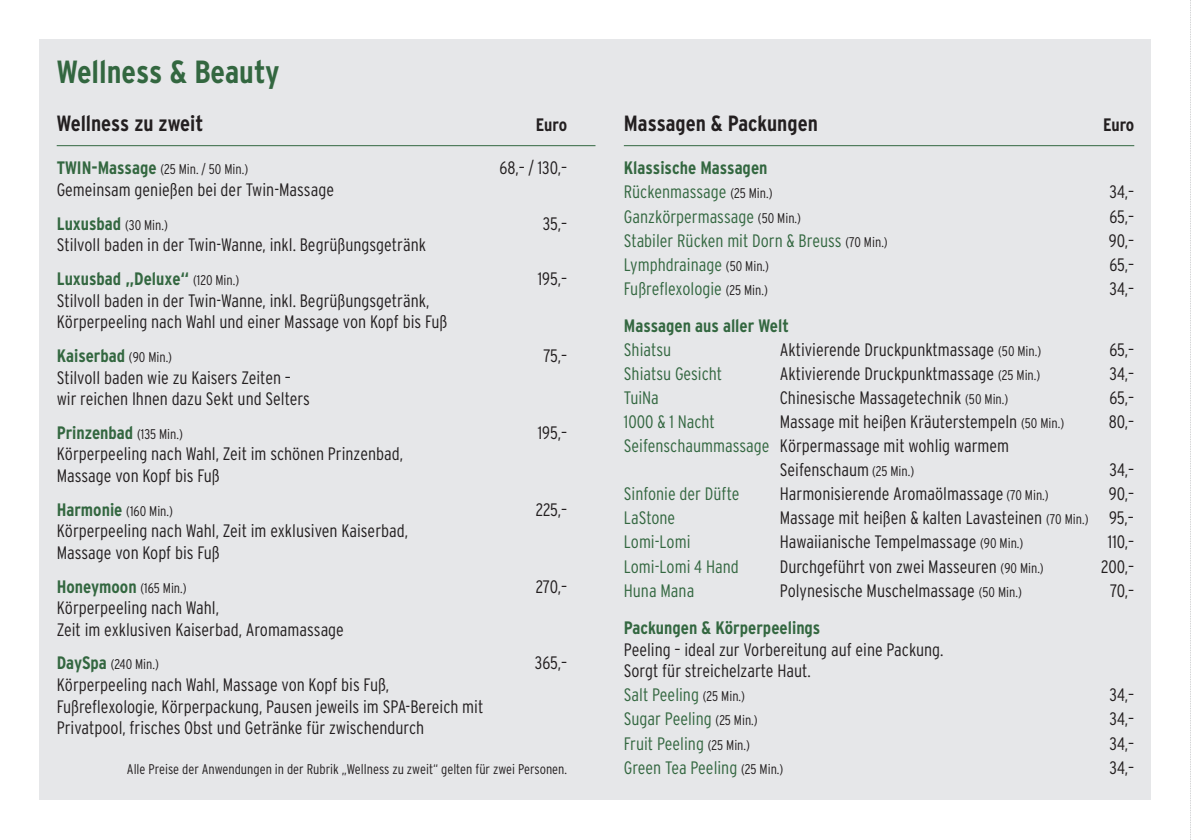
<style>
.page{position:relative;width:1191px;height:840px;background:#fff}
.page>*{position:absolute;margin:0;border:0;box-sizing:border-box;transform-origin:0 0}
.t1{font:700 condensed 32px "Interstate";color:#336740}
.t2{font:700 condensed 22px "Interstate";color:#231f20}
.t3{font:300 condensed 18px "Interstate";color:#231f20}
.t4{font:300 condensed 18px "Interstate";color:#336740}
.t5{font:700 condensed 18px "Interstate";color:#336740}
.t6{font:700 condensed 18px "Interstate";letter-spacing:-.01em;color:#231f20}
.t7{font:300 condensed 14px "Interstate";color:#231f20}
.s1{font-weight:700;font-size:18px;color:#336740}
.s2{font-weight:300;font-size:14px;color:#231f20}
.s3{font-size:14px;color:#231f20}
.s4{font-size:14px}
.s5{color:#336740}
</style>
<div class="page">
<div style="left:40px;top:40px;width:1111px;height:759px;background:#e6e7e9"></div>
<svg style="left:1190px;top:0;width:1px;height:840px"></svg>
<hr style="left:57px;top:145px;width:538px;height:1px;background:#336740">
<hr style="left:624px;top:145px;width:510px;height:1px;background:#336740">
<p class="t1" style="left:57px;top:53px;width:224px">Wellness &amp; Beauty</p>
<p class="t2" style="left:57px;top:111px;width:148px">Wellness zu zweit</p>
<p class="t6" style="left:536px;top:115px;width:33px">Euro</p>
<p class="t7" style="left:57px;top:161px;width:193px"><span class="s1">TWIN-Massage</span> (25 Min. / 50 Min.)</p>
<p class="t3" style="left:499px;top:158px;width:69px">68,– / 130,–</p>
<p class="t3" style="left:57px;top:179px;width:279px">Gemeinsam genießen bei der Twin-Massage</p>
<p class="t5" style="left:57px;top:213px;width:113px">Luxusbad <span class="s2">(30 Min.)</span></p>
<p class="t3" style="left:543px;top:213px;width:26px">35,–</p>
<p class="t3" style="left:57px;top:235px;width:371px">Stilvoll baden in der Twin-Wanne, inkl. Begrüßungsgetränk</p>
<p class="t5" style="left:57px;top:268px;width:184px">Luxusbad „Deluxe“ <span class="s2">(120 Min.)</span></p>
<p class="t3" style="left:538px;top:268px;width:31px">195,–</p>
<p class="t3" style="left:57px;top:290px;width:374px">Stilvoll baden in der Twin-Wanne, inkl. Begrüßungsgetränk,</p>
<p class="t3" style="left:57px;top:311px;width:392px">Körperpeeling nach Wahl und einer Massage von Kopf bis Fuß</p>
<p class="t5" style="left:57px;top:345px;width:117px">Kaiserbad <span class="s2">(90 Min.)</span></p>
<p class="t3" style="left:543px;top:345px;width:25px">75,–</p>
<p class="t3" style="left:57px;top:367px;width:236px">Stilvoll baden wie zu Kaisers Zeiten –</p>
<p class="t3" style="left:57px;top:388px;width:255px">wir reichen Ihnen dazu Sekt und Selters</p>
<p class="t5" style="left:57px;top:422px;width:128px">Prinzenbad <span class="s2">(135 Min.)</span></p>
<p class="t3" style="left:538px;top:422px;width:31px">195,–</p>
<p class="t3" style="left:57px;top:443px;width:348px">Körperpeeling nach Wahl, Zeit im schönen Prinzenbad,</p>
<p class="t3" style="left:57px;top:465px;width:165px">Massage von Kopf bis Fuß</p>
<p class="t7" style="left:57px;top:502px;width:118px"><span class="s1">Harmonie</span> (160 Min.)</p>
<p class="t3" style="left:536px;top:499px;width:33px">225,–</p>
<p class="t3" style="left:57px;top:520px;width:353px">Körperpeeling nach Wahl, Zeit im exklusiven Kaiserbad,</p>
<p class="t3" style="left:57px;top:542px;width:165px">Massage von Kopf bis Fuß</p>
<p class="t5" style="left:57px;top:576px;width:131px">Honeymoon <span class="s2">(165 Min.)</span></p>
<p class="t3" style="left:536px;top:575px;width:33px">270,–</p>
<p class="t3" style="left:57px;top:597px;width:164px">Körperpeeling nach Wahl,</p>
<p class="t3" style="left:57px;top:619px;width:289px">Zeit im exklusiven Kaiserbad, Aromamassage</p>
<p class="t7" style="left:57px;top:656px;width:104px"><span class="s1">DaySpa</span> (240 Min.)</p>
<p class="t3" style="left:535px;top:652px;width:34px">365,–</p>
<p class="t3" style="left:57px;top:674px;width:334px">Körperpeeling nach Wahl, Massage von Kopf bis Fuß,</p>
<p class="t3" style="left:57px;top:695px;width:428px">Fußreflexologie, Körperpackung, Pausen jeweils im SPA-Bereich mit</p>
<p class="t3" style="left:57px;top:717px;width:369px">Privatpool, frisches Obst und Getränke für zwischendurch</p>
<p class="t7" style="left:127px;top:761px;width:442px">Alle Preise der Anwendungen in der Rubrik „Wellness zu zweit“ gelten für zwei Personen.</p>
<p class="t2" style="left:624px;top:111px;width:195px">Massagen &amp; Packungen</p>
<p class="t6" style="left:1103px;top:115px;width:33px">Euro</p>
<p class="t5" style="left:624px;top:158px;width:145px">Klassische Massagen</p>
<p class="t4" style="left:624px;top:182px;width:150px">Rückenmassage <span class="s3">(25 Min.)</span></p>
<p class="t3" style="left:1109px;top:182px;width:26px">34,–</p>
<p class="t4" style="left:624px;top:206px;width:179px">Ganzkörpermassage <span class="s3">(50 Min.)</span></p>
<p class="t3" style="left:1109px;top:206px;width:26px">65,–</p>
<p class="t4" style="left:624px;top:230px;width:265px">Stabiler Rücken mit Dorn &amp; Breuss <span class="s3">(70 Min.)</span></p>
<p class="t3" style="left:1109px;top:230px;width:27px">90,–</p>
<p class="t4" style="left:624px;top:254px;width:147px">Lymphdrainage <span class="s3">(50 Min.)</span></p>
<p class="t3" style="left:1109px;top:254px;width:26px">65,–</p>
<p class="t4" style="left:624px;top:278px;width:145px">Fußreflexologie <span class="s3">(25 Min.)</span></p>
<p class="t3" style="left:1109px;top:278px;width:26px">34,–</p>
<p class="t5" style="left:624px;top:315px;width:167px">Massagen aus aller Welt</p>
<p class="t4" style="left:624px;top:339px;width:49px">Shiatsu</p>
<p class="t3" style="left:780px;top:339px;width:263px">Aktivierende Druckpunktmassage <span class="s4">(50 Min.)</span></p>
<p class="t3" style="left:1109px;top:339px;width:26px">65,–</p>
<p class="t4" style="left:624px;top:363px;width:100px">Shiatsu Gesicht</p>
<p class="t3" style="left:780px;top:363px;width:262px">Aktivierende Druckpunktmassage <span class="s4">(25 Min.)</span></p>
<p class="t3" style="left:1109px;top:363px;width:26px">34,–</p>
<p class="t4" style="left:624px;top:387px;width:37px">TuiNa</p>
<p class="t3" style="left:780px;top:387px;width:230px">Chinesische Massagetechnik <span class="s4">(50 Min.)</span></p>
<p class="t3" style="left:1109px;top:387px;width:26px">65,–</p>
<p class="t4" style="left:624px;top:411px;width:93px">1000 &amp; 1 Nacht</p>
<p class="t3" style="left:780px;top:411px;width:286px">Massage mit heißen Kräuterstempeln <span class="s4">(50 Min.)</span></p>
<p class="t3" style="left:1108px;top:411px;width:27px">80,–</p>
<p class="t3" style="left:624px;top:435px;width:387px"><span class="s5">Seifenschaummassage</span> Körpermassage mit wohlig warmem</p>
<p class="t3" style="left:780px;top:459px;width:136px">Seifenschaum <span class="s4">(25 Min.)</span></p>
<p class="t3" style="left:1109px;top:459px;width:26px">34,–</p>
<p class="t4" style="left:624px;top:483px;width:117px">Sinfonie der Düfte</p>
<p class="t3" style="left:780px;top:483px;width:270px">Harmonisierende Aromaölmassage <span class="s4">(70 Min.)</span></p>
<p class="t3" style="left:1109px;top:483px;width:27px">90,–</p>
<p class="t4" style="left:624px;top:507px;width:53px">LaStone</p>
<p class="t3" style="left:780px;top:507px;width:355px">Massage mit heißen &amp; kalten Lavasteinen <span class="s4">(70 Min.)</span> 95,–</p>
<p class="t4" style="left:624px;top:531px;width:68px">Lomi-Lomi</p>
<p class="t3" style="left:780px;top:531px;width:245px">Hawaiianische Tempelmassage <span class="s4">(90 Min.)</span></p>
<p class="t3" style="left:1107px;top:531px;width:28px">110,–</p>
<p class="t4" style="left:624px;top:555px;width:116px">Lomi-Lomi 4 Hand</p>
<p class="t3" style="left:780px;top:555px;width:265px">Durchgeführt von zwei Masseuren <span class="s4">(90 Min.)</span></p>
<p class="t3" style="left:1101px;top:555px;width:35px">200,–</p>
<p class="t4" style="left:624px;top:579px;width:72px">Huna Mana</p>
<p class="t3" style="left:780px;top:579px;width:243px">Polynesische Muschelmassage <span class="s4">(50 Min.)</span></p>
<p class="t3" style="left:1110px;top:579px;width:26px">70,–</p>
<p class="t5" style="left:624px;top:617px;width:198px">Packungen &amp; Körperpeelings</p>
<p class="t3" style="left:624px;top:639px;width:321px">Peeling – ideal zur Vorbereitung auf eine Packung.</p>
<p class="t3" style="left:624px;top:660px;width:188px">Sorgt für streichelzarte Haut.</p>
<p class="t4" style="left:624px;top:684px;width:123px">Salt Peeling <span class="s3">(25 Min.)</span></p>
<p class="t3" style="left:1109px;top:684px;width:26px">34,–</p>
<p class="t4" style="left:624px;top:708px;width:135px">Sugar Peeling <span class="s3">(25 Min.)</span></p>
<p class="t3" style="left:1109px;top:708px;width:26px">34,–</p>
<p class="t4" style="left:624px;top:732px;width:128px">Fruit Peeling <span class="s3">(25 Min.)</span></p>
<p class="t3" style="left:1109px;top:732px;width:26px">34,–</p>
<p class="t4" style="left:624px;top:756px;width:161px">Green Tea Peeling <span class="s3">(25 Min.)</span></p>
<p class="t3" style="left:1109px;top:756px;width:26px">34,–</p>
</div>
